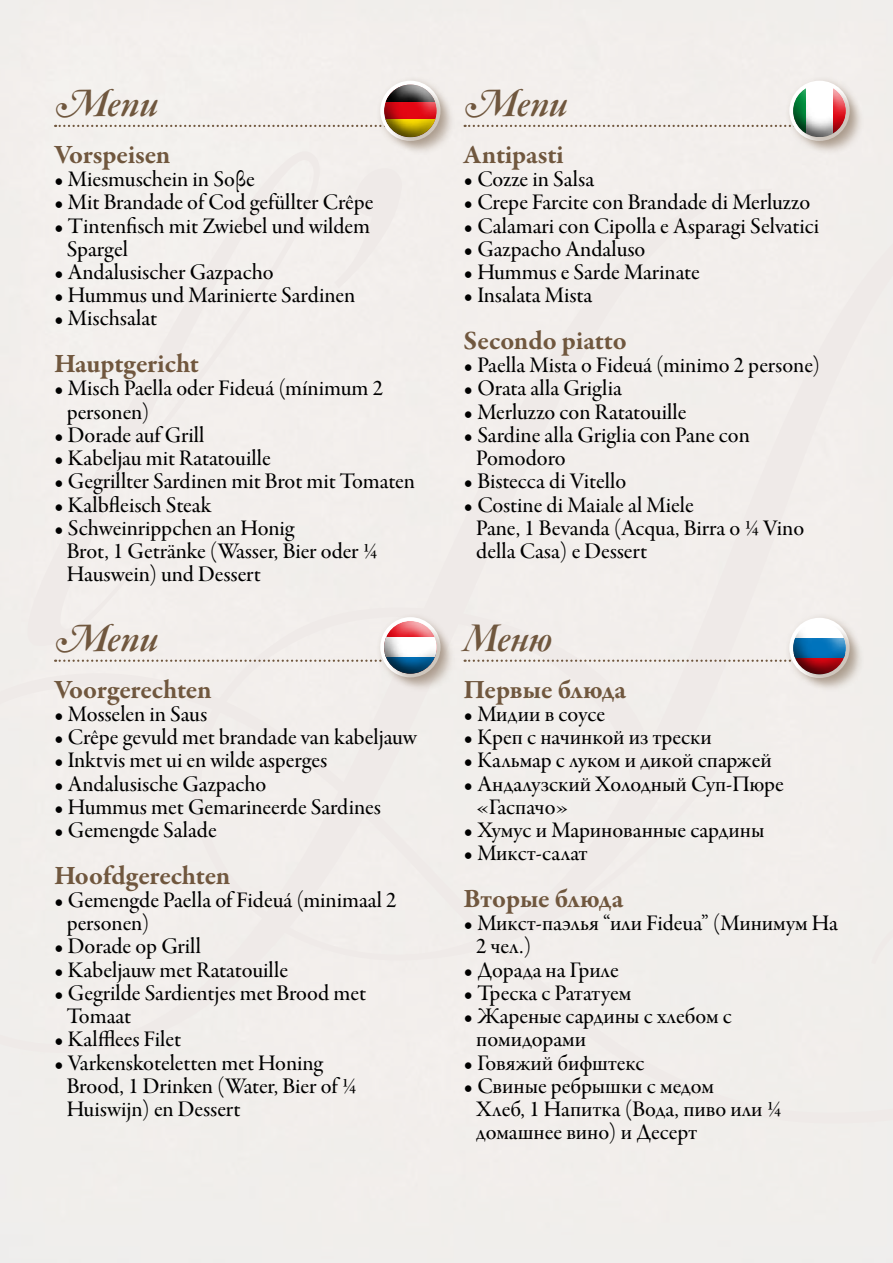
<style>
.page{position:relative;width:893px;height:1263px;background:#f1eeec}
.page>*{position:absolute;margin:0;border:0;box-sizing:border-box;transform-origin:0 0}
.t1{font:43.5px "Garamond Premr Pro Smbd It Disp";color:#70573e}
.t2{font:700 27px "Garamond Premr Pro";letter-spacing:-.005em;color:#70573e}
.t3{font:22.5px/23.2px "Garamond Premr Pro Med Subh";color:#000}
</style>
<div class="page">
<div style="left:0;top:150px;width:893px;height:973px;background:#f2eeec"></div>
<svg style="left:55px;top:125px;width:321px;height:2px"></svg>
<svg style="left:55px;top:660px;width:321px;height:2px"></svg>
<svg style="left:465px;top:125px;width:320px;height:2px"></svg>
<svg style="left:465px;top:660px;width:320px;height:2px"></svg>
<div style="left:376px;top:612px;width:75px;height:76px;background:#efeae8"></div>
<div style="left:387px;top:624px;width:68px;height:68px;background:#70573e;opacity:.34"></div>
<div style="left:382px;top:618px;width:55px;height:40px;background:#fff;opacity:.75"></div>
<div style="left:382px;top:622px;width:55px;height:53px;background:#000;opacity:.75"></div>
<div style="left:785px;top:613px;width:75px;height:76px;background:#f2eeec"></div>
<div style="left:796px;top:624px;width:68px;height:69px;background:#70573e;opacity:.34"></div>
<div style="left:791px;top:619px;width:55px;height:40px;background:#fff;opacity:.75"></div>
<div style="left:791px;top:623px;width:55px;height:53px;background:#000;opacity:.75"></div>
<div style="left:376px;top:76px;width:75px;height:76px;background:#f3efec"></div>
<div style="left:785px;top:76px;width:75px;height:76px;background:#f2eeec"></div>
<div style="left:387px;top:87px;width:68px;height:69px;background:#70573e;opacity:.34"></div>
<div style="left:382px;top:82px;width:55px;height:40px;background:#fff;opacity:.75"></div>
<div style="left:382px;top:86px;width:55px;height:53px;background:#000;opacity:.75"></div>
<div style="left:796px;top:87px;width:68px;height:69px;background:#70573e;opacity:.34"></div>
<div style="left:791px;top:82px;width:55px;height:40px;background:#fff;opacity:.75"></div>
<div style="left:791px;top:86px;width:55px;height:53px;background:#000;opacity:.75"></div>
<h1 class="t1" style="left:54px;top:80px;width:106px">Menu</h1>
<p class="t2" style="left:54px;top:138px;width:118px">Vorspeisen</p>
<p class="t3" style="left:54px;top:168px;width:202px">• Miesmuschein in Soβe</p>
<p class="t3" style="left:54px;top:192px;width:321px">• Mit Brandade of Cod gefüllter Crêpe</p>
<p class="t3" style="left:67px;top:215px;width:305px;text-indent:-13px">• Tintenfisch mit Zwiebel und wildem<br>Spargel</p>
<p class="t3" style="left:54px;top:261px;width:221px">• Andalusischer Gazpacho</p>
<p class="t3" style="left:54px;top:285px;width:303px">• Hummus und Marinierte Sardinen</p>
<p class="t3" style="left:54px;top:308px;width:104px">• Mischsalat</p>
<p class="t2" style="left:54px;top:347px;width:147px">Hauptgericht</p>
<p class="t3" style="left:67px;top:378px;width:318px;text-indent:-13px">• Misch Paella oder Fideuá (mínimum 2 personen)</p>
<p class="t3" style="left:54px;top:424px;width:152px">• Dorade auf Grill</p>
<p class="t3" style="left:54px;top:447px;width:218px">• Kabeljau mit Ratatouille</p>
<p class="t3" style="left:54px;top:471px;width:362px">• Gegrillter Sardinen mit Brot mit Tomaten</p>
<p class="t3" style="left:54px;top:494px;width:159px">• Kalbfleisch Steak</p>
<p class="t3" style="left:67px;top:517px;width:312px;text-indent:-13px">• Schweinrippchen an Honig<br>Brot, 1 Getränke (Wasser, Bier oder ¼<br>Hauswein) und Dessert</p>
<h1 class="t1" style="left:54px;top:615px;width:106px">Menu</h1>
<p class="t2" style="left:54px;top:672px;width:159px">Voorgerechten</p>
<p class="t3" style="left:54px;top:703px;width:155px">• Mosselen in Saus</p>
<p class="t3" style="left:54px;top:726px;width:364px">• Crêpe gevuld met brandade van kabeljauw</p>
<p class="t3" style="left:54px;top:750px;width:275px">• Inktvis met ui en wilde asperges</p>
<p class="t3" style="left:54px;top:773px;width:214px">• Andalusische Gazpacho</p>
<p class="t3" style="left:54px;top:796px;width:328px">• Hummus met Gemarineerde Sardines</p>
<p class="t3" style="left:54px;top:819px;width:164px">• Gemengde Salade</p>
<p class="t2" style="left:54px;top:858px;width:178px">Hoofdgerechten</p>
<p class="t3" style="left:67px;top:889px;width:331px;text-indent:-13px">• Gemengde Paella of Fideuá (minimaal 2 personen)</p>
<p class="t3" style="left:54px;top:936px;width:148px">• Dorade op Grill</p>
<p class="t3" style="left:54px;top:959px;width:235px">• Kabeljauw met Ratatouille</p>
<p class="t3" style="left:67px;top:982px;width:301px;text-indent:-13px">• Gegrilde Sardientjes met Brood met<br>Tomaat</p>
<p class="t3" style="left:54px;top:1029px;width:129px">• Kalfflees Filet</p>
<p class="t3" style="left:67px;top:1052px;width:291px;text-indent:-13px">• Varkenskoteletten met Honing<br>Brood, 1 Drinken (Water, Bier of ¼<br>Huiswijn) en Dessert</p>
<h1 class="t1" style="left:463px;top:80px;width:106px">Menu</h1>
<p class="t2" style="left:463px;top:138px;width:102px">Antipasti</p>
<p class="t3" style="left:463px;top:168px;width:132px">• Cozze in Salsa</p>
<p class="t3" style="left:463px;top:192px;width:348px">• Crepe Farcite con Brandade di Merluzzo</p>
<p class="t3" style="left:463px;top:215px;width:357px">• Calamari con Cipolla e Asparagi Selvatici</p>
<p class="t3" style="left:463px;top:238px;width:183px">• Gazpacho Andaluso</p>
<p class="t3" style="left:463px;top:261px;width:238px">• Hummus e Sarde Marinate</p>
<p class="t3" style="left:463px;top:285px;width:130px">• Insalata Mista</p>
<p class="t2" style="left:463px;top:324px;width:165px">Secondo piatto</p>
<p class="t3" style="left:463px;top:354px;width:358px">• Paella Mista o Fideuá (minimo 2 persone)</p>
<p class="t3" style="left:463px;top:378px;width:160px">• Orata alla Griglia</p>
<p class="t3" style="left:463px;top:401px;width:224px">• Merluzzo con Ratatouille</p>
<p class="t3" style="left:476px;top:424px;width:275px;text-indent:-13px">• Sardine alla Griglia con Pane con<br>Pomodoro</p>
<p class="t3" style="left:463px;top:471px;width:164px">• Bistecca di Vitello</p>
<p class="t3" style="left:476px;top:494px;width:329px;text-indent:-13px">• Costine di Maiale al Miele<br>Pane, 1 Bevanda (Acqua, Birra o ¼ Vino della Casa) e Dessert</p>
<h1 class="t1" style="left:463px;top:615px;width:91px">Меню</h1>
<p class="t2" style="left:463px;top:672px;width:164px">Первые блюда</p>
<p class="t3" style="left:463px;top:703px;width:143px">• Мидии в соусе</p>
<p class="t3" style="left:463px;top:726px;width:250px">• Креп с начинкой из трески</p>
<p class="t3" style="left:463px;top:750px;width:310px">• Кальмар с луком и дикой спаржей</p>
<p class="t3" style="left:476px;top:773px;width:309px;text-indent:-13px">• Андалузский Холодный Суп-Пюре «Гаспачо»</p>
<p class="t3" style="left:463px;top:819px;width:302px">• Хумус и Маринованные сардины</p>
<p class="t3" style="left:463px;top:843px;width:126px">• Микст-салат</p>
<p class="t2" style="left:463px;top:882px;width:161px">Вторые блюда</p>
<p class="t3" style="left:476px;top:912px;width:363px;text-indent:-13px">• Микст-паэлья “или Fideua” (Минимум На<br>2 чел.)</p>
<p class="t3" style="left:463px;top:959px;width:157px">• Дорада на Гриле</p>
<p class="t3" style="left:463px;top:982px;width:169px">• Треска с Рататуем</p>
<p class="t3" style="left:476px;top:1005px;width:257px;text-indent:-13px">• Жареные сардины с хлебом с помидорами</p>
<p class="t3" style="left:463px;top:1052px;width:183px">• Говяжий бифштекс</p>
<p class="t3" style="left:476px;top:1075px;width:306px;text-indent:-13px">• Свиные ребрышки с медом<br>Хлеб, 1 Напитка (Вода, пиво или ¼ домашнее вино) и Десерт</p>
</div>
